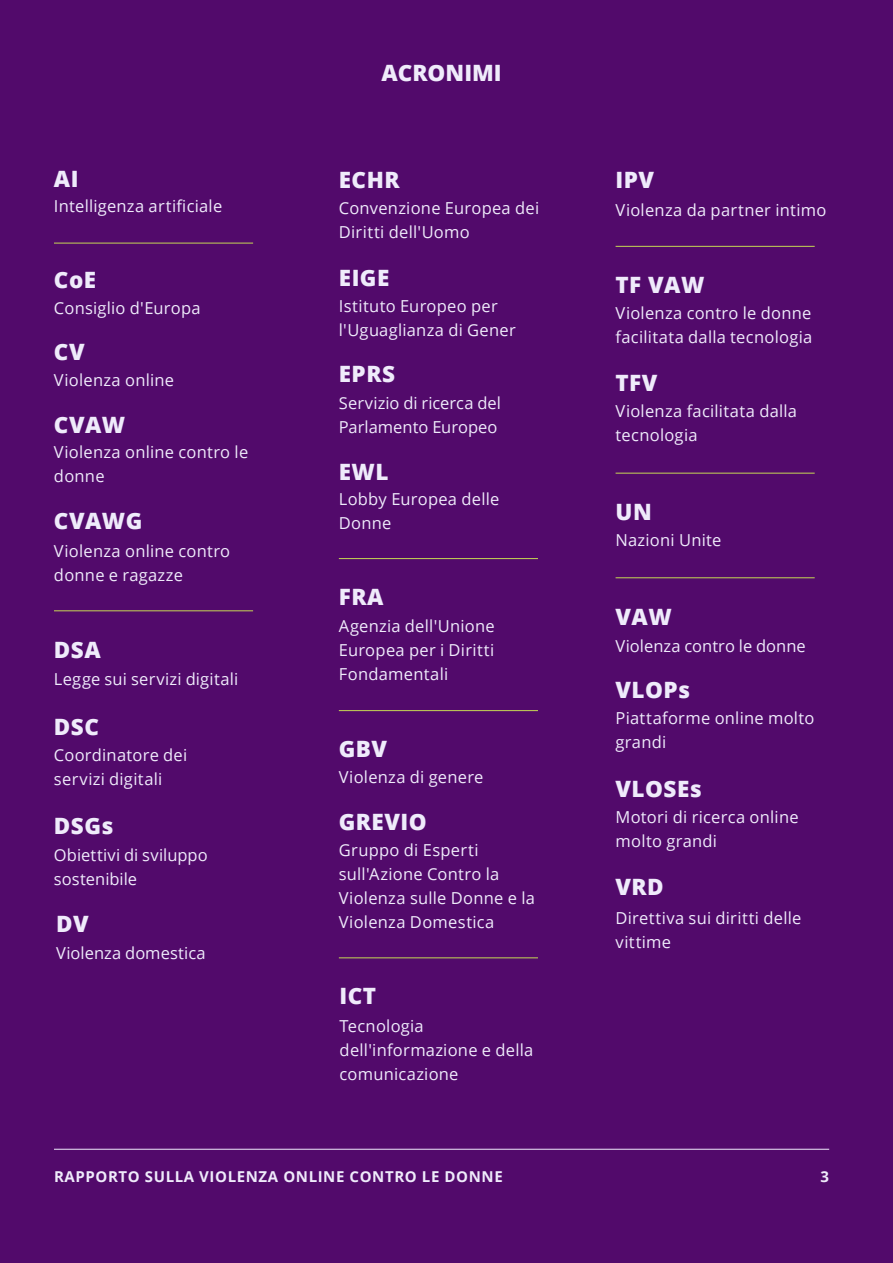
<style>
.page{position:relative;width:893px;height:1263px;background:#520a6b}
.page>*{position:absolute;margin:0;border:0;box-sizing:border-box;transform-origin:0 0}
.t1{font:800 22.5px "Open Sans";letter-spacing:.02em;color:#efebfb}
.t2{font:800 22.5px "Open Sans";color:#efebfb}
.t3{font:16.5px/24px "Open Sans";letter-spacing:.015em;color:#efebfb}
.t4{font:700 15px "Open Sans";letter-spacing:.04em;color:#efebfb}
</style>
<div class="page">
<hr style="left:54px;top:1149px;width:775px;height:1px;background:#efebfb">
<hr style="left:54px;top:243px;width:199px;height:1px;background:#c6d854">
<hr style="left:54px;top:610px;width:199px;height:1px;background:#c6d854">
<hr style="left:616px;top:473px;width:199px;height:1px;background:#c6d854">
<hr style="left:339px;top:558px;width:199px;height:1px;background:#c6d854">
<hr style="left:339px;top:710px;width:199px;height:1px;background:#c6d854">
<hr style="left:339px;top:957px;width:199px;height:1px;background:#c6d854">
<hr style="left:616px;top:246px;width:199px;height:1px;background:#c6d854">
<hr style="left:616px;top:577px;width:199px;height:1px;background:#c6d854">
<h1 class="t1" style="left:54px;top:162px;width:26px">AI</h1>
<p class="t3" style="left:54px;top:194px;width:170px">Intelligenza artificiale</p>
<h1 class="t1" style="left:54px;top:263px;width:44px">CoE</h1>
<p class="t3" style="left:54px;top:295px;width:148px">Consiglio d'Europa</p>
<h1 class="t1" style="left:54px;top:335px;width:32px">CV</h1>
<p class="t3" style="left:54px;top:368px;width:122px">Violenza online</p>
<h1 class="t1" style="left:54px;top:408px;width:73px">CVAW</h1>
<p class="t3" style="left:54px;top:440px;width:196px">Violenza online contro le donne</p>
<h1 class="t1" style="left:54px;top:503px;width:90px">CVAWG</h1>
<p class="t3" style="left:54px;top:538px;width:178px">Violenza online contro donne e ragazze</p>
<h1 class="t1" style="left:54px;top:633px;width:48px">DSA</h1>
<p class="t3" style="left:54px;top:667px;width:186px">Legge sui servizi digitali</p>
<h1 class="t1" style="left:54px;top:709px;width:46px">DSC</h1>
<p class="t3" style="left:54px;top:743px;width:135px">Coordinatore dei servizi digitali</p>
<h1 class="t1" style="left:54px;top:808px;width:61px">DSGs</h1>
<p class="t3" style="left:54px;top:842px;width:155px">Obiettivi di sviluppo sostenibile</p>
<h1 class="t1" style="left:56px;top:906px;width:34px">DV</h1>
<p class="t3" style="left:56px;top:941px;width:151px">Violenza domestica</p>
<h1 class="t2" style="left:381px;top:56px;width:122px">ACRONIMI</h1>
<h1 class="t1" style="left:339px;top:162px;width:62px">ECHR</h1>
<p class="t3" style="left:339px;top:195px;width:202px">Convenzione Europea dei<br>Diritti dell'Uomo</p>
<h1 class="t1" style="left:339px;top:260px;width:52px">EIGE</h1>
<p class="t3" style="left:339px;top:294px;width:178px">Istituto Europeo per l'Uguaglianza di Gener</p>
<h1 class="t1" style="left:339px;top:357px;width:58px">EPRS</h1>
<p class="t3" style="left:339px;top:391px;width:164px">Servizio di ricerca del<br>Parlamento Europeo</p>
<h1 class="t1" style="left:339px;top:454px;width:51px">EWL</h1>
<p class="t3" style="left:339px;top:486px;width:162px">Lobby Europea delle<br>Donne</p>
<h1 class="t1" style="left:339px;top:580px;width:46px">FRA</h1>
<p class="t3" style="left:339px;top:614px;width:157px;text-align:justify">Agenzia dell'Unione Europea per i Diritti Fondamentali</p>
<h1 class="t1" style="left:339px;top:731px;width:50px">GBV</h1>
<p class="t3" style="left:339px;top:765px;width:146px">Violenza di genere</p>
<h1 class="t1" style="left:339px;top:804px;width:89px">GREVIO</h1>
<p class="t3" style="left:339px;top:837px;width:198px">Gruppo di Esperti sull'Azione Contro la<br>Violenza sulle Donne e la<br>Violenza Domestica</p>
<h1 class="t1" style="left:340px;top:979px;width:38px">ICT</h1>
<p class="t3" style="left:340px;top:1014px;width:195px">Tecnologia dell'informazione e della comunicazione</p>
<h1 class="t1" style="left:616px;top:163px;width:40px">IPV</h1>
<p class="t3" style="left:616px;top:197px;width:212px">Violenza da partner intimo</p>
<h1 class="t1" style="left:616px;top:268px;width:90px">TF VAW</h1>
<p class="t3" style="left:616px;top:301px;width:198px">Violenza contro le donne facilitata dalla tecnologia</p>
<h1 class="t1" style="left:616px;top:366px;width:43px">TFV</h1>
<p class="t3" style="left:616px;top:399px;width:183px">Violenza facilitata dalla tecnologia</p>
<h1 class="t1" style="left:616px;top:495px;width:38px">UN</h1>
<p class="t3" style="left:616px;top:528px;width:107px">Nazioni Unite</p>
<h1 class="t1" style="left:616px;top:599px;width:58px">VAW</h1>
<p class="t3" style="left:616px;top:633px;width:192px">Violenza contro le donne</p>
<h1 class="t1" style="left:616px;top:673px;width:76px">VLOPs</h1>
<p class="t3" style="left:616px;top:706px;width:200px">Piattaforme online molto grandi</p>
<h1 class="t1" style="left:616px;top:771px;width:88px">VLOSEs</h1>
<p class="t3" style="left:616px;top:804px;width:185px">Motori di ricerca online molto grandi</p>
<h1 class="t1" style="left:616px;top:870px;width:50px">VRD</h1>
<p class="t3" style="left:616px;top:906px;width:187px">Direttiva sui diritti delle vittime</p>
<p class="t4" style="left:54px;top:1166px;width:450px">RAPPORTO SULLA VIOLENZA ONLINE CONTRO LE DONNE</p>
<p class="t4" style="left:821px;top:1166px;width:10px">3</p>
</div>
